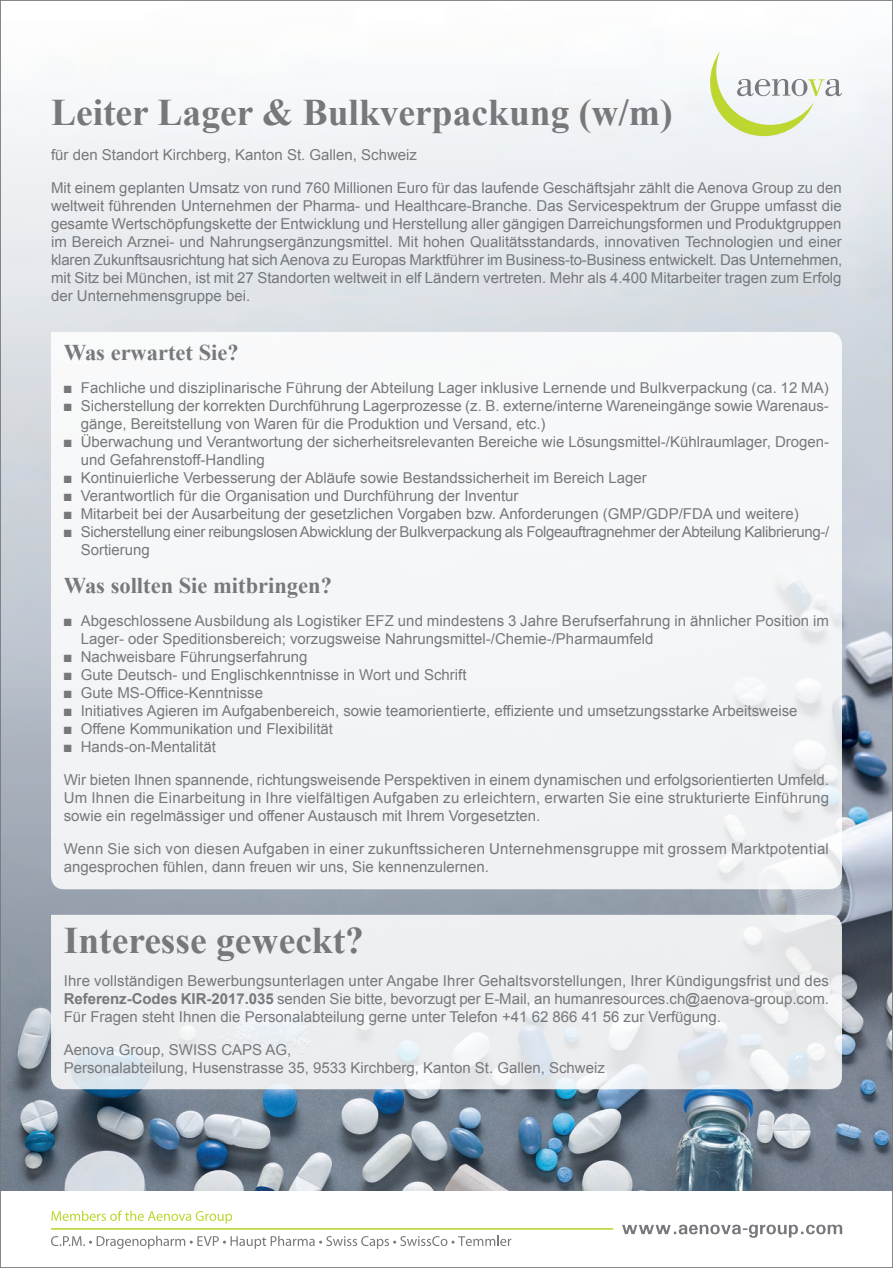
<style>
.page{position:relative;width:893px;height:1268px;background:#fff}
.page>*{position:absolute;margin:0;border:0;box-sizing:border-box;transform-origin:0 0}
.t1{font:700 37.5px "Times New Roman";color:#76787b}
.t2{font:700 22.5px "Times New Roman";color:#76787b}
.t3{font:15px/18px "Arial";color:#76787b}
.t4{font:15px/18px "Arial";letter-spacing:.02em;color:#76787b}
.t5{font:15px/18px "Arial";letter-spacing:-.02em;color:#76787b}
.s1{font-weight:700}
</style>
<div class="page">
<img style="left:2px;top:67px;width:889px;height:1124px">
<svg style="left:710px;top:51px;width:132px;height:85px"></svg>
<svg style="left:622px;top:1224px;width:220px;height:13px"></svg>
<svg style="left:51px;top:1210px;width:181px;height:13px"></svg>
<svg style="left:51px;top:1235px;width:460px;height:13px"></svg>
<hr style="left:51px;top:1227px;width:562px;height:2px;background:#bdd536">
<div style="left:51px;top:332px;width:791px;height:557px;background:#f5f6f8"></div>
<svg style="left:51px;top:914px;width:791px;height:175px;background:#eaedef"></svg>
<h1 class="t1" style="left:51px;top:86px;width:623px">Leiter Lager &amp; Bulkverpackung (w/m)</h1>
<p class="t3" style="left:51px;top:146px;width:368px">für den Standort Kirchberg, Kanton St. Gallen, Schweiz</p>
<p class="t3" style="left:51px;top:179px;width:793px;text-align:justify">Mit einem geplanten Umsatz von rund 760 Millionen Euro für das laufende Geschäftsjahr zählt die Aenova Group zu den weltweit führenden Unternehmen der Pharma- und Healthcare-Branche. Das Servicespektrum der Gruppe umfasst die gesamte Wertschöpfungskette der Entwicklung und Herstellung aller gängigen Darreichungsformen und Produktgruppen im Bereich Arznei- und Nahrungsergänzungsmittel. Mit hohen Qualitätsstandards, innovativen Technologien und einer klaren Zukunftsausrichtung hat sich Aenova zu Europas Marktführer im Business-to-Business entwickelt. Das Unternehmen, mit Sitz bei München, ist mit 27 Standorten weltweit in elf Ländern vertreten. Mehr als 4.400 Mitarbeiter tragen zum Erfolg der Unternehmensgruppe bei.</p>
<h2 class="t2" style="left:64px;top:337px;width:176px">Was erwartet Sie?</h2>
<p class="t3" style="left:64px;top:379px;width:767px">■ Fachliche und disziplinarische Führung der Abteilung Lager inklusive Lernende und Bulkverpackung (ca. 12 MA)</p>
<p class="t3" style="left:81px;top:397px;width:750px;text-indent:-17px">■ Sicherstellung der korrekten Durchführung Lagerprozesse (z. B. externe/interne Wareneingänge sowie Warenaus&shy;gänge, Bereitstellung von Waren für die Produktion und Versand, etc.)</p>
<p class="t3" style="left:81px;top:433px;width:750px;text-indent:-17px">■ Überwachung und Verantwortung der sicherheitsrelevanten Bereiche wie Lösungsmittel-/Kühlraumlager, Drogen&shy;und Gefahrenstoff-Handling</p>
<p class="t3" style="left:64px;top:469px;width:585px">■ Kontinuierliche Verbesserung der Abläufe sowie Bestandssicherheit im Bereich Lager</p>
<p class="t3" style="left:64px;top:487px;width:456px">■ Verantwortlich für die Organisation und Durchführung der Inventur</p>
<p class="t3" style="left:64px;top:505px;width:736px">■ Mitarbeit bei der Ausarbeitung der gesetzlichen Vorgaben bzw. Anforderungen (GMP/GDP/FDA und weitere)</p>
<p class="t5" style="left:81px;top:523px;width:750px;text-indent:-17px">■ Sicherstellung einer reibungslosen Abwicklung der Bulkverpackung als Folgeauftragnehmer der Abteilung Kalibrierung-/<br>Sortierung</p>
<h2 class="t2" style="left:64px;top:569px;width:270px">Was sollten Sie mitbringen?</h2>
<p class="t3" style="left:81px;top:611px;width:750px;text-indent:-17px">■ Abgeschlossene Ausbildung als Logistiker EFZ und mindestens 3 Jahre Berufserfahrung in ähnlicher Position im<br>Lager- oder Speditionsbereich; vorzugsweise Nahrungsmittel-/Chemie-/Pharmaumfeld</p>
<p class="t3" style="left:64px;top:647px;width:245px">■ Nachweisbare Führungserfahrung</p>
<p class="t3" style="left:64px;top:665px;width:404px">■ Gute Deutsch- und Englischkenntnisse in Wort und Schrift</p>
<p class="t3" style="left:64px;top:683px;width:201px">■ Gute MS-Office-Kenntnisse</p>
<p class="t3" style="left:64px;top:701px;width:735px">■ Initiatives Agieren im Aufgabenbereich, sowie teamorientierte, effiziente und umsetzungsstarke Arbeitsweise</p>
<p class="t3" style="left:64px;top:719px;width:271px">■ Offene Kommunikation und Flexibilität</p>
<p class="t3" style="left:64px;top:737px;width:154px">■ Hands-on-Mentalität</p>
<p class="t3" style="left:64px;top:770px;width:767px;text-align:justify">Wir bieten Ihnen spannende, richtungsweisende Perspektiven in einem dynamischen und erfolgsorientierten Umfeld.<br>Um Ihnen die Einarbeitung in Ihre vielfältigen Aufgaben zu erleichtern, erwarten Sie eine strukturierte Einführung sowie ein regelmässiger und offener Austausch mit Ihrem Vorgesetzten.</p>
<p class="t4" style="left:64px;top:839px;width:767px">Wenn Sie sich von diesen Aufgaben in einer zukunftssicheren Unternehmensgruppe mit grossem Marktpotential angesprochen fühlen, dann freuen wir uns, Sie kennenzulernen.</p>
<h1 class="t1" style="left:64px;top:914px;width:302px">Interesse geweckt?</h1>
<p class="t3" style="left:64px;top:971px;width:767px;text-align:justify">Ihre vollständigen Bewerbungsunterlagen unter Angabe Ihrer Gehaltsvorstellungen, Ihrer Kündigungsfrist und des <span class="s1">Referenz-Codes KIR-2017.035</span> senden Sie bitte, bevorzugt per E-Mail, an humanresources.ch@aenova-group.com.<br>Für Fragen steht Ihnen die Personalabteilung gerne unter Telefon +41 62 866 41 56 zur Verfügung.</p>
<p class="t3" style="left:64px;top:1040px;width:543px">Aenova Group, SWISS CAPS AG,<br>Personalabteilung, Husenstrasse 35, 9533 Kirchberg, Kanton St. Gallen, Schweiz</p>
</div>
